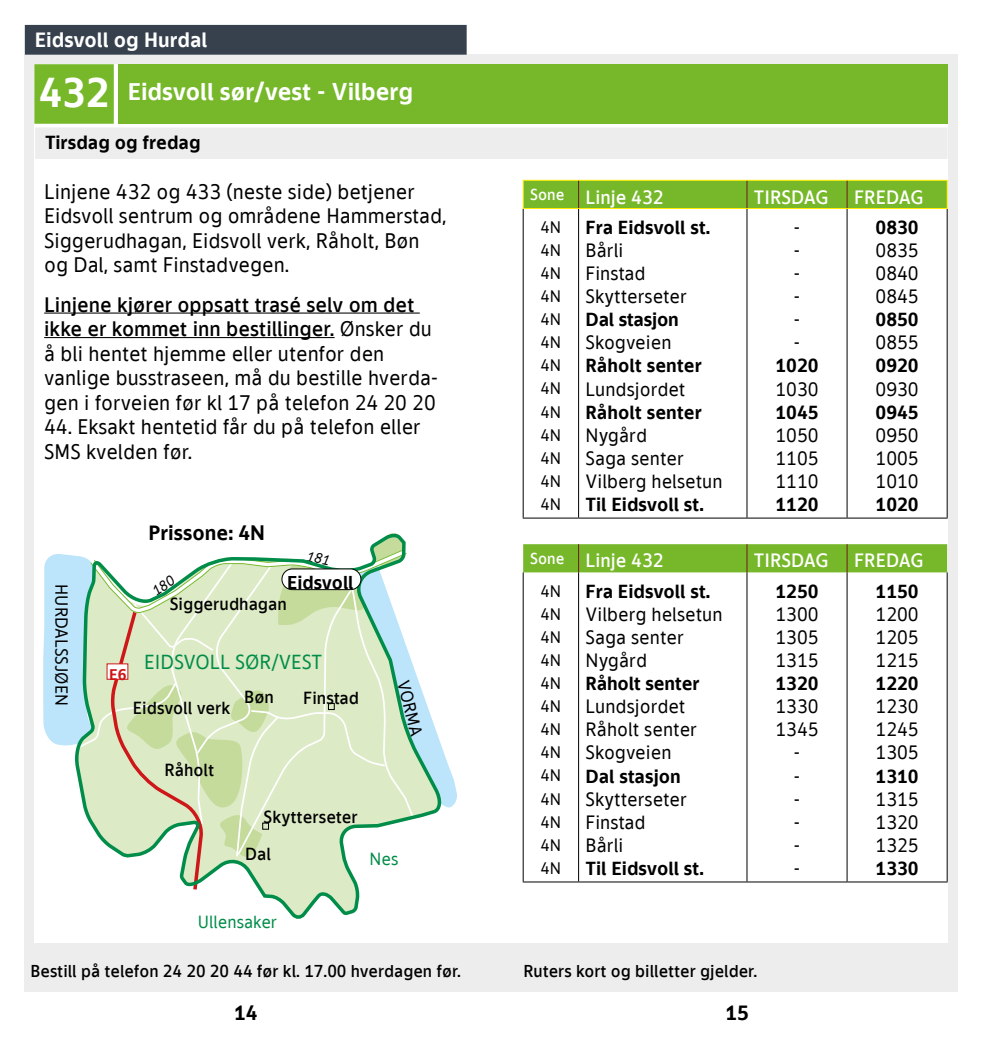
<style>
.page{position:relative;width:983px;height:1042px;background:#fff}
.page>*{position:absolute;margin:0;border:0;box-sizing:border-box;transform-origin:0 0}
.t1{font:700 42px "TID";color:#fff}
.t2{font:700 24.5px "TID";color:#fff}
.t3{font:21px/24.5px "TID";color:#000}
.t4{font:700 21px "TID";color:#fff}
.t5{font:700 21px "TID";color:#000}
.t6{font:20.3px "TID";color:#008c49}
.t7{font:19.25px/23.1px "TID";color:#000;text-align:justify}
.t8{font:700 19.25px "TID";color:#000}
.t9{font:500 19.25px "TID";color:#fff}
.t10{font:700 18.9px "TID";color:#000}
.t11{font:500 17.5px "TID";color:#000}
.t12{font:17.5px "TID";color:#000}
.t13{font:17.5px "TID";color:#008c49}
.t14{font:500 17.15px "TID";color:#000}
.t15{font:16.62px/23.1px "TID";color:#000;text-align:justify}
.t16{font:700 15.75px "TID";color:#cd1719}
.s1{font-weight:500}
</style>
<div class="page">
<div style="left:25px;top:55px;width:507px;height:937px;background:#ededed"></div>
<div style="left:34px;top:64px;width:498px;height:878px;background:#fff"></div>
<div style="left:516px;top:55px;width:441px;height:937px;background:#ededed"></div>
<div style="left:505px;top:64px;width:442px;height:878px;background:#fff"></div>
<hr style="left:522px;top:208px;width:56px;height:1px;background:#ffed00">
<hr style="left:578px;top:208px;width:168px;height:1px;background:#ffed00">
<hr style="left:746px;top:208px;width:100px;height:1px;background:#ffed00">
<hr style="left:846px;top:208px;width:101px;height:1px;background:#ffed00">
<hr style="left:522px;top:209px;width:1px;height:309px;background:#000">
<hr style="left:578px;top:209px;width:1px;height:309px;background:#000">
<hr style="left:746px;top:209px;width:1px;height:309px;background:#000">
<hr style="left:846px;top:209px;width:1px;height:309px;background:#000">
<hr style="left:946px;top:209px;width:1px;height:309px;background:#000">
<hr style="left:522px;top:518px;width:56px;height:1px;background:#000">
<hr style="left:578px;top:518px;width:168px;height:1px;background:#000">
<hr style="left:746px;top:518px;width:100px;height:1px;background:#000">
<hr style="left:846px;top:518px;width:101px;height:1px;background:#000">
<div style="left:522px;top:180px;width:425px;height:28px;background:#76b82a"></div>
<hr style="left:522px;top:572px;width:1px;height:309px;background:#000">
<hr style="left:578px;top:572px;width:1px;height:309px;background:#000">
<hr style="left:746px;top:572px;width:1px;height:309px;background:#000">
<hr style="left:846px;top:572px;width:1px;height:309px;background:#000">
<hr style="left:946px;top:572px;width:1px;height:309px;background:#000">
<hr style="left:522px;top:881px;width:56px;height:1px;background:#000">
<hr style="left:578px;top:881px;width:168px;height:1px;background:#000">
<hr style="left:746px;top:881px;width:100px;height:1px;background:#000">
<hr style="left:846px;top:881px;width:101px;height:1px;background:#000">
<div style="left:523px;top:544px;width:423px;height:28px;background:#76b82a"></div>
<div style="left:25px;top:25px;width:441px;height:30px;background:#37414e"></div>
<div style="left:34px;top:64px;width:80px;height:60px;background:#76b82a"></div>
<div style="left:35px;top:127px;width:912px;height:32px;background:#ededed"></div>
<hr style="left:44px;top:312px;width:375px;height:2px;background:#000">
<hr style="left:44px;top:337px;width:290px;height:1px;background:#000">
<svg style="left:260px;top:893px;width:100px;height:26px"></svg>
<div style="left:118px;top:64px;width:338px;height:60px;background:#76b82a"></div>
<div style="left:447px;top:64px;width:500px;height:60px;background:#76b82a"></div>
<svg style="left:43px;top:533px;width:414px;height:360px"></svg>
<p class="t4" style="left:35px;top:26px;width:174px">Eidsvoll og Hurdal</p>
<h1 class="t1" style="left:39px;top:66px;width:72px">432</h1>
<p class="t8" style="left:45px;top:130px;width:157px">Tirsdag og fredag</p>
<p class="t3" style="left:44px;top:178px;width:404px">Linjene 432 og 433 (neste side) betjener Eidsvoll sentrum og områdene Hammerstad, Siggerudhagan, Eidsvoll verk, Råholt, Bøn og Dal, samt Finstadvegen.</p>
<p class="t3" style="left:44px;top:291px;width:395px"><span class="s1">Linjene kjører oppsatt trasé selv om det ikke er kommet inn bestillinger.</span> Ønsker du å bli hentet hjemme eller utenfor den vanlige busstraseen, må du bestille hverda&shy;gen i forveien før kl 17 på telefon 24 20 20</p>
<p class="t3" style="left:44px;top:414px;width:378px">44. Eksakt hentetid får du på telefon eller<br>SMS kvelden før.</p>
<p class="t2" style="left:128px;top:76px;width:287px">Eidsvoll sør/vest - Vilberg</p>
<p class="t12" style="left:72px;top:584px;width:123px;rotate:90deg">HURDALSSJØEN</p>
<p class="t5" style="left:148px;top:520px;width:118px">Prissone: 4N</p>
<p class="t10" style="left:287px;top:570px;width:68px">Eidsvoll</p>
<p class="t11" style="left:170px;top:593px;width:119px">Siggerudhagan</p>
<p class="t16" style="left:109px;top:665px;width:19px">E6</p>
<p class="t6" style="left:144px;top:649px;width:179px">EIDSVOLL SØR/VEST</p>
<p class="t11" style="left:133px;top:697px;width:99px">Eidsvoll verk</p>
<p class="t11" style="left:244px;top:686px;width:31px">Bøn</p>
<p class="t11" style="left:303px;top:687px;width:57px">Finstad</p>
<p class="t11" style="left:164px;top:759px;width:51px">Råholt</p>
<p class="t12" style="left:413px;top:678px;width:58px;rotate:76deg">VORMA</p>
<p class="t11" style="left:263px;top:806px;width:96px">Skytterseter</p>
<p class="t11" style="left:245px;top:843px;width:27px">Dal</p>
<p class="t13" style="left:369px;top:847px;width:30px">Nes</p>
<p class="t13" style="left:198px;top:911px;width:81px">Ullensaker</p>
<p class="t9" style="left:530px;top:185px;width:135px"><sup>Sone</sup> Linje 432</p>
<p class="t9" style="left:753px;top:185px;width:76px">TIRSDAG</p>
<p class="t9" style="left:853px;top:185px;width:71px">FREDAG</p>
<p class="t15" style="left:540px;top:215px;width:22px">4N 4N 4N 4N 4N 4N 4N 4N 4N 4N 4N 4N 4N</p>
<p class="t8" style="left:585px;top:215px;width:126px">Fra Eidsvoll st.</p>
<p class="t8" style="left:875px;top:215px;width:45px">0830</p>
<p class="t7" style="left:875px;top:238px;width:45px">0835<br>0840<br>0845</p>
<p class="t8" style="left:875px;top:307px;width:45px">0850</p>
<p class="t7" style="left:875px;top:330px;width:45px">0855</p>
<p class="t8" style="left:875px;top:354px;width:45px">0920</p>
<p class="t7" style="left:875px;top:376px;width:45px">0930</p>
<p class="t8" style="left:875px;top:400px;width:45px">0945</p>
<p class="t7" style="left:875px;top:423px;width:45px">0950<br>1005<br>1010</p>
<p class="t8" style="left:875px;top:492px;width:45px">1020</p>
<p class="t7" style="left:793px;top:215px;width:8px">- - - - - -</p>
<p class="t8" style="left:775px;top:354px;width:45px">1020</p>
<p class="t7" style="left:775px;top:376px;width:45px">1030</p>
<p class="t8" style="left:775px;top:400px;width:45px">1045</p>
<p class="t7" style="left:775px;top:423px;width:45px">1050<br>1105<br>1110</p>
<p class="t8" style="left:775px;top:492px;width:45px">1120</p>
<p class="t7" style="left:585px;top:238px;width:103px;text-align:left">Bårli<br>Finstad<br>Skytterseter</p>
<p class="t8" style="left:585px;top:307px;width:95px">Dal stasjon</p>
<p class="t7" style="left:585px;top:330px;width:87px">Skogveien</p>
<p class="t8" style="left:585px;top:354px;width:118px">Råholt senter</p>
<p class="t7" style="left:585px;top:376px;width:101px">Lundsjordet</p>
<p class="t8" style="left:585px;top:400px;width:118px">Råholt senter</p>
<p class="t7" style="left:585px;top:423px;width:138px;text-align:left">Nygård<br>Saga senter<br>Vilberg helsetun</p>
<p class="t8" style="left:585px;top:492px;width:120px">Til Eidsvoll st.</p>
<p class="t9" style="left:530px;top:549px;width:135px"><sup>Sone</sup> Linje 432</p>
<p class="t9" style="left:753px;top:549px;width:76px">TIRSDAG</p>
<p class="t9" style="left:853px;top:549px;width:71px">FREDAG</p>
<p class="t15" style="left:540px;top:579px;width:22px">4N 4N 4N 4N 4N 4N 4N 4N 4N 4N 4N 4N 4N</p>
<p class="t8" style="left:585px;top:579px;width:126px">Fra Eidsvoll st.</p>
<p class="t8" style="left:775px;top:579px;width:45px">1250</p>
<p class="t7" style="left:775px;top:602px;width:45px">1300<br>1305<br>1315</p>
<p class="t8" style="left:775px;top:671px;width:45px">1320</p>
<p class="t7" style="left:775px;top:694px;width:45px;text-align:center">1330<br>1345 -<br>-<br>-<br>-<br>-<br>-</p>
<p class="t8" style="left:875px;top:579px;width:45px">1150</p>
<p class="t7" style="left:875px;top:602px;width:45px">1200<br>1205<br>1215</p>
<p class="t8" style="left:875px;top:671px;width:45px">1220</p>
<p class="t7" style="left:875px;top:694px;width:45px">1230<br>1245<br>1305</p>
<p class="t8" style="left:875px;top:764px;width:45px">1310</p>
<p class="t7" style="left:875px;top:786px;width:45px">1315<br>1320<br>1325</p>
<p class="t8" style="left:875px;top:856px;width:45px">1330</p>
<p class="t7" style="left:585px;top:602px;width:138px;text-align:left">Vilberg helsetun<br>Saga senter<br>Nygård</p>
<p class="t8" style="left:585px;top:671px;width:115px">Råholt senter</p>
<p class="t7" style="left:585px;top:694px;width:113px;text-align:left">Lundsjordet<br>Råholt senter<br>Skogveien</p>
<p class="t8" style="left:585px;top:764px;width:97px">Dal stasjon</p>
<p class="t7" style="left:585px;top:786px;width:103px;text-align:left">Skytterseter<br>Finstad<br>Bårli</p>
<p class="t8" style="left:585px;top:856px;width:120px">Til Eidsvoll st.</p>
<p class="t14" style="left:30px;top:960px;width:432px">Bestill på telefon 24 20 20 44 før kl. 17.00 hverdagen før.</p>
<p class="t14" style="left:523px;top:960px;width:235px">Ruters kort og billetter gjelder.</p>
<p class="t5" style="left:234px;top:1000px;width:25px">14</p>
<p class="t5" style="left:725px;top:999px;width:25px">15</p>
</div>
